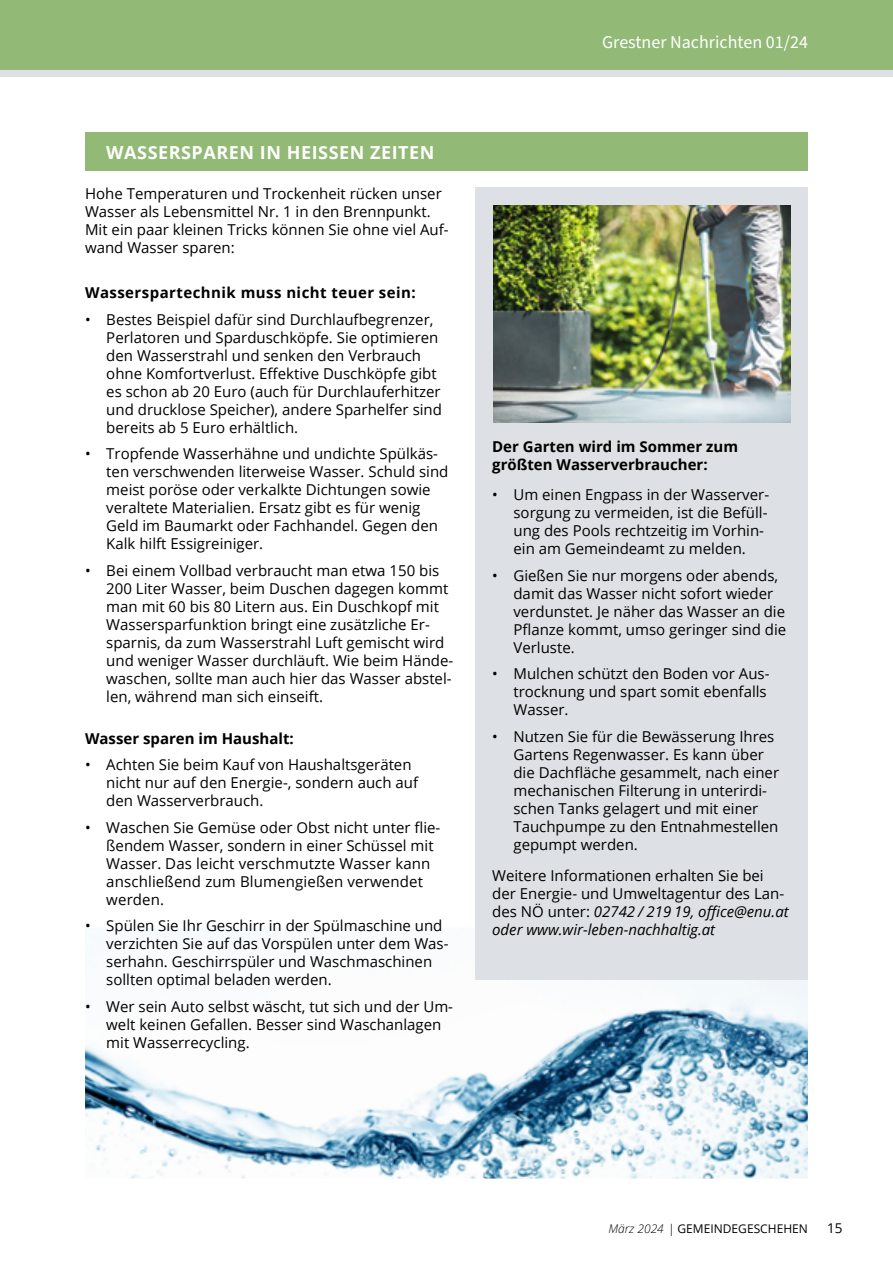
<style>
.page{position:relative;width:893px;height:1263px;background:#fff}
.page>*{position:absolute;margin:0;border:0;box-sizing:border-box;transform-origin:0 0}
.t1{font:700 18px "Open Sans";letter-spacing:.03em;color:#fff}
.t2{font:18px "Source Sans Pro";color:#fff}
.t3{font:15px/18px "Open Sans";color:#000}
.t4{font:700 15px/18px "Open Sans";color:#000}
.t5{font:700 15px "Open Sans";letter-spacing:.03em;color:#000}
.t6{font:13.5px "Open Sans";color:#000}
.t7{font:12px "Open Sans";color:#000}
.s1{font-style:italic}
.s2{font-weight:300;font-style:italic}
</style>
<div class="page">
<div style="left:0;top:0;width:893px;height:73px;background:#92b976"></div>
<div style="left:0;top:70px;width:893px;height:7px;background:#dde1e5"></div>
<img style="left:85px;top:935px;width:723px;height:243px">
<div style="left:85px;top:132px;width:723px;height:39px;background:#92b976"></div>
<div style="left:475px;top:188px;width:333px;height:792px;background:#dde1e5"></div>
<img style="left:493px;top:206px;width:297px;height:217px">
<p class="t1" style="left:106px;top:139px;width:330px">WASSERSPAREN IN HEISSEN ZEITEN</p>
<p class="t3" style="left:85px;top:184px;width:365px">Hohe Temperaturen und Trockenheit rücken unser Wasser als Lebensmittel Nr. 1 in den Brennpunkt.<br>Mit ein paar kleinen Tricks können Sie ohne viel Auf&shy;wand Wasser sparen:</p>
<p class="t5" style="left:85px;top:282px;width:332px">Wasserspartechnik muss nicht teuer sein:</p>
<p class="t3" style="left:106px;top:310px;width:337px;text-indent:-21px">• Bestes Beispiel dafür sind Durchlaufbegrenzer, Perlatoren und Sparduschköpfe. Sie optimieren den Wasserstrahl und senken den Verbrauch ohne Komfortverlust. Effektive Duschköpfe gibt es schon ab 20 Euro (auch für Durchlauferhitzer und drucklose Speicher), andere Sparhelfer sind bereits ab 5 Euro erhältlich.</p>
<p class="t3" style="left:106px;top:444px;width:344px;text-indent:-21px">• Tropfende Wasserhähne und undichte Spülkäs&shy;ten verschwenden literweise Wasser. Schuld sind meist poröse oder verkalkte Dichtungen sowie veraltete Materialien. Ersatz gibt es für wenig Geld im Baumarkt oder Fachhandel. Gegen den Kalk hilft Essigreiniger.</p>
<p class="t3" style="left:106px;top:561px;width:348px;text-indent:-21px">• Bei einem Vollbad verbraucht man etwa 150 bis 200 Liter Wasser, beim Duschen dagegen kommt man mit 60 bis 80 Litern aus. Ein Duschkopf mit Wassersparfunktion bringt eine zusätzliche Er&shy;sparnis, da zum Wasserstrahl Luft gemischt wird und weniger Wasser durchläuft. Wie beim Hände&shy;waschen, sollte man auch hier das Wasser abstel&shy;len, während man sich einseift.</p>
<p class="t4" style="left:85px;top:729px;width:210px">Wasser sparen im Haushalt:</p>
<p class="t3" style="left:106px;top:755px;width:313px;text-indent:-21px">• Achten Sie beim Kauf von Haushaltsgeräten nicht nur auf den Energie-, sondern auch auf den Wasserverbrauch.</p>
<p class="t3" style="left:106px;top:818px;width:336px;text-indent:-21px">• Waschen Sie Gemüse oder Obst nicht unter flie&shy;ßendem Wasser, sondern in einer Schüssel mit Wasser. Das leicht verschmutzte Wasser kann anschließend zum Blumengießen verwendet werden.</p>
<p class="t3" style="left:106px;top:916px;width:344px;text-indent:-21px">• Spülen Sie Ihr Geschirr in der Spülmaschine und verzichten Sie auf das Vorspülen unter dem Was&shy;serhahn. Geschirrspüler und Waschmaschinen sollten optimal beladen werden.</p>
<p class="t3" style="left:106px;top:997px;width:348px;text-indent:-21px">• Wer sein Auto selbst wäscht, tut sich und der Um&shy;welt keinen Gefallen. Besser sind Waschanlagen mit Wasserrecycling.</p>
<p class="t2" style="left:602px;top:30px;width:207px">Grestner Nachrichten 01/24</p>
<p class="t4" style="left:492px;top:437px;width:247px">Der Garten wird im Sommer zum größten Wasserverbraucher:</p>
<p class="t3" style="left:513px;top:485px;width:257px;text-indent:-21px">• Um einen Engpass in der Wasserver&shy;sorgung zu vermeiden, ist die Befüll&shy;ung des Pools rechtzeitig im Vorhin&shy;ein am Gemeindeamt zu melden.</p>
<p class="t3" style="left:513px;top:566px;width:274px;text-indent:-21px">• Gießen Sie nur morgens oder abends, damit das Wasser nicht sofort wieder verdunstet. Je näher das Wasser an die<br>Pflanze kommt, umso geringer sind die<br>Verluste.</p>
<p class="t3" style="left:513px;top:664px;width:258px;text-indent:-21px">• Mulchen schützt den Boden vor Aus&shy;trocknung und spart somit ebenfalls<br>Wasser.</p>
<p class="t3" style="left:513px;top:727px;width:267px;text-indent:-21px">• Nutzen Sie für die Bewässerung Ihres Gartens Regenwasser. Es kann über die Dachfläche gesammelt, nach einer mechanischen Filterung in unterirdi&shy;schen Tanks gelagert und mit einer Tauchpumpe zu den Entnahmestellen gepumpt werden.</p>
<p class="t3" style="left:492px;top:866px;width:298px">Weitere Informationen erhalten Sie bei der Energie- und Umweltagentur des Lan&shy;des NÖ unter: <span class="s1">02742 / 219 19, office@enu.at oder www.wir-leben-nachhaltig.at</span></p>
<p class="t7" style="left:608px;top:1220px;width:201px"><span class="s2">März 2024 |</span> GEMEINDEGESCHEHEN</p>
<p class="t6" style="left:827px;top:1219px;width:17px">15</p>
</div>
